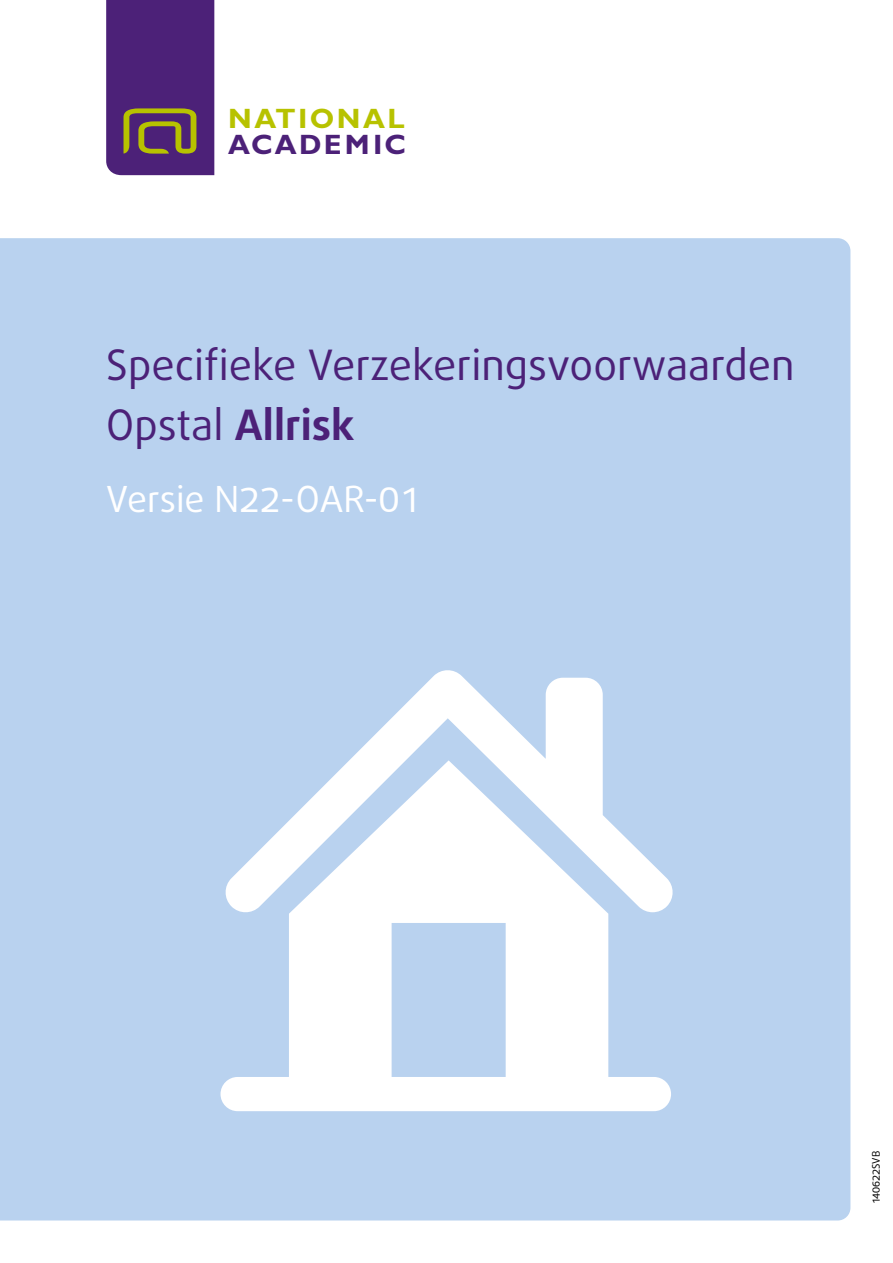
<style>
.page{position:relative;width:893px;height:1263px;background:#fff}
.page>*{position:absolute;margin:0;border:0;box-sizing:border-box;transform-origin:0 0}
.t1{font:42px/59.4px "Bagus";color:#4c2178}
.t2{font:36px "Bagus";color:#fff}
.t3{font:700 28.05px "Gill Sans";letter-spacing:.085em;color:#b7c200}
.t4{font:700 28.05px "Gill Sans";letter-spacing:.075em;color:#4c2178}
.t5{font:10.5px "Bagus";letter-spacing:-.005em;color:#000}
.s1{font-weight:700}
</style>
<div class="page">
<svg style="left:106px;top:0;width:108px;height:175px;background:#542e71"></svg>
<div style="left:0;top:238px;width:850px;height:982px;background:#b9d2ef"></div>
<svg style="left:220px;top:760px;width:451px;height:351px"></svg>
<svg style="left:224px;top:668px;width:451px;height:246px;fill:#bdd4f0"></svg>
<p class="t3" style="left:228px;top:102px;width:178px">NATIONAL</p>
<p class="t4" style="left:228px;top:128px;width:179px">ACADEMIC</p>
<p class="t1" style="left:106px;top:336px;width:690px">Specifieke Verzekeringsvoorwaarden<br>Opstal <span class="s1">Allrisk</span></p>
<p class="t2" style="left:106px;top:475px;width:315px">Versie N22-OAR-01</p>
<p class="t5" style="left:869px;top:1204px;width:55px;rotate:-90deg">140622SVB</p>
</div>
